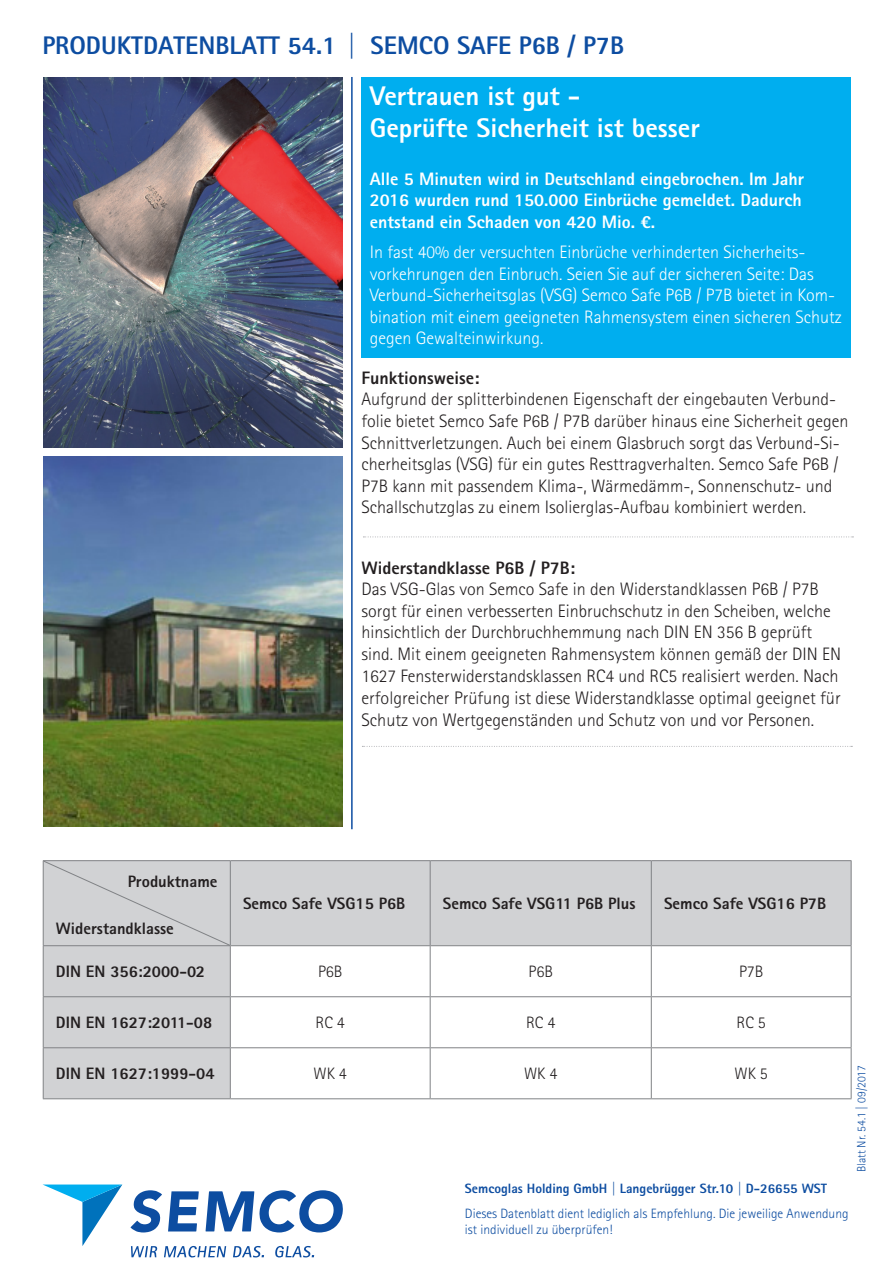
<style>
.page{position:relative;width:893px;height:1263px;background:#fff}
.page>*{position:absolute;margin:0;border:0;box-sizing:border-box;transform-origin:0 0}
.t1{font:800 27px/32.4px "Rotis Sans Serif Std";color:#fff}
.t2{font:800 25.5px "Rotis Sans Serif Std";color:#0d4da1}
.t3{font:300 18.15px/21.8px "Rotis Sans Serif Std";color:#231f20}
.t4{font:300 18px/21.6px "Rotis Sans Serif Std";color:#231f20}
.t5{font:300 18px/21.6px "Rotis Sans Serif Std";color:#fff}
.t6{font:800 18px/21.6px "Rotis Sans Serif Std";color:#fff}
.t7{font:800 18px "Rotis Sans Serif Std";color:#231f20}
.t8{font:800 16.5px "Rotis Sans Serif Std";color:#231f20}
.t9{font:300 16.5px "Rotis Sans Serif Std";color:#231f20}
.t10{font:300 13.5px/16.2px "Rotis Sans Serif Std";color:#0d4da1}
.t11{font:800 13.5px "Rotis Sans Serif Std";color:#0d4da1}
.t12{font:300 12px "Rotis Sans Serif Std";color:#0d4da1}
.s1{font-weight:800}
.s2{font-size:18.15px}
</style>
<div class="page">
<svg style="left:43px;top:1184px;width:79px;height:62px"></svg>
<svg style="left:131px;top:1190px;width:31px;height:42px"></svg>
<svg style="left:168px;top:1191px;width:31px;height:40px"></svg>
<svg style="left:206px;top:1190px;width:137px;height:42px"></svg>
<svg style="left:131px;top:1246px;width:26px;height:11px"></svg>
<svg style="left:164px;top:1246px;width:62px;height:11px"></svg>
<svg style="left:233px;top:1246px;width:31px;height:11px"></svg>
<svg style="left:275px;top:1246px;width:39px;height:11px"></svg>
<div style="left:361px;top:77px;width:489px;height:280px;background:#00aeef"></div>
<hr style="left:351px;top:77px;width:2px;height:752px;background:#0d4da1">
<img style="left:43px;top:78px;width:299px;height:370px">
<img style="left:43px;top:456px;width:299px;height:370px">
<svg style="left:363px;top:536px;width:490px;height:1px"></svg>
<svg style="left:362px;top:746px;width:490px;height:1px"></svg>
<div style="left:44px;top:861px;width:807px;height:237px;background:#d1d2d4"></div>
<svg style="left:231px;top:946px;width:620px;height:152px"></svg>
<hr style="left:43px;top:860px;width:187px;height:1px;background:#808285">
<hr style="left:43px;top:861px;width:1px;height:84px;background:#808285">
<hr style="left:230px;top:860px;width:200px;height:1px;background:#808285">
<hr style="left:230px;top:861px;width:1px;height:84px;background:#808285">
<hr style="left:430px;top:860px;width:221px;height:1px;background:#808285">
<hr style="left:430px;top:861px;width:1px;height:84px;background:#808285">
<hr style="left:651px;top:860px;width:200px;height:1px;background:#808285">
<hr style="left:651px;top:861px;width:1px;height:84px;background:#808285">
<hr style="left:851px;top:861px;width:1px;height:84px;background:#808285">
<hr style="left:43px;top:945px;width:187px;height:1px;background:#808285">
<hr style="left:43px;top:946px;width:1px;height:50px;background:#808285">
<hr style="left:230px;top:945px;width:200px;height:1px;background:#808285">
<hr style="left:230px;top:946px;width:1px;height:50px;background:#808285">
<hr style="left:430px;top:945px;width:221px;height:1px;background:#808285">
<hr style="left:430px;top:946px;width:1px;height:50px;background:#808285">
<hr style="left:651px;top:945px;width:200px;height:1px;background:#808285">
<hr style="left:651px;top:946px;width:1px;height:50px;background:#808285">
<hr style="left:851px;top:946px;width:1px;height:50px;background:#808285">
<hr style="left:43px;top:996px;width:187px;height:1px;background:#808285">
<hr style="left:43px;top:997px;width:1px;height:50px;background:#808285">
<hr style="left:230px;top:996px;width:200px;height:1px;background:#808285">
<hr style="left:230px;top:997px;width:1px;height:50px;background:#808285">
<hr style="left:430px;top:996px;width:221px;height:1px;background:#808285">
<hr style="left:430px;top:997px;width:1px;height:50px;background:#808285">
<hr style="left:651px;top:996px;width:200px;height:1px;background:#808285">
<hr style="left:651px;top:997px;width:1px;height:50px;background:#808285">
<hr style="left:851px;top:997px;width:1px;height:50px;background:#808285">
<hr style="left:43px;top:1047px;width:187px;height:1px;background:#808285">
<hr style="left:43px;top:1048px;width:1px;height:50px;background:#808285">
<hr style="left:230px;top:1047px;width:200px;height:1px;background:#808285">
<hr style="left:230px;top:1048px;width:1px;height:50px;background:#808285">
<hr style="left:430px;top:1047px;width:221px;height:1px;background:#808285">
<hr style="left:430px;top:1048px;width:1px;height:50px;background:#808285">
<hr style="left:651px;top:1047px;width:200px;height:1px;background:#808285">
<hr style="left:651px;top:1048px;width:1px;height:50px;background:#808285">
<hr style="left:851px;top:1048px;width:1px;height:50px;background:#808285">
<hr style="left:43px;top:1098px;width:187px;height:1px;background:#808285">
<hr style="left:230px;top:1098px;width:200px;height:1px;background:#808285">
<hr style="left:430px;top:1098px;width:221px;height:1px;background:#808285">
<hr style="left:651px;top:1098px;width:200px;height:1px;background:#808285">
<div style="left:44px;top:861px;width:186px;height:84px;background:#d1d2d4"></div>
<p class="t2" style="left:43px;top:29px;width:583px">PRODUKTDATENBLATT 54.1 | SEMCO SAFE P6B / P7B</p>
<p class="t1" style="left:370px;top:79px;width:331px">Vertrauen ist gut -<br>Geprüfte Sicherheit ist besser</p>
<p class="t6" style="left:370px;top:168px;width:436px">Alle 5 Minuten wird in Deutschland eingebrochen. Im Jahr<br>2016 wurden rund 150.000 Einbrüche gemeldet. Dadurch entstand ein Schaden von 420 Mio. €.</p>
<p class="t5" style="left:370px;top:241px;width:473px">In fast 40% der versuchten Einbrüche verhinderten Sicherheits&shy;vorkehrungen den Einbruch. Seien Sie auf der sicheren Seite: Das Verbund-Sicherheitsglas (VSG) Semco Safe P6B / P7B bietet in Kom&shy;bination mit einem geeigneten Rahmensystem einen sicheren Schutz gegen Gewalteinwirkung.</p>
<p class="t7" style="left:361px;top:366px;width:119px">Funktionsweise:</p>
<p class="t4" style="left:361px;top:389px;width:488px">Aufgrund der splitterbindenen Eigenschaft der eingebauten Verbund&shy;folie bietet Semco Safe P6B / P7B darüber hinaus eine Sicherheit gegen Schnittverletzungen. Auch bei einem Glasbruch sorgt das Verbund-Si&shy;cherheitsglas (VSG) für ein gutes Resttragverhalten. Semco Safe P6B / P7B kann mit passendem Klima-, Wärmedämm-, Sonnenschutz- und Schallschutzglas zu einem Isolierglas-Aufbau kombiniert werden.</p>
<p class="t4" style="left:361px;top:557px;width:481px"><span class="s1">Widerstandklasse P6B / P7B:<br></span>Das VSG-Glas von Semco Safe in den Widerstandklassen P6B / P7B sorgt für einen verbesserten Einbruchschutz in den Scheiben, welche hinsichtlich der Durchbruchhemmung nach DIN EN 356 B geprüft sind. Mit einem geeigneten Rahmensystem können gemäß der DIN EN 1627 Fensterwiderstandsklassen RC4 und RC5 realisiert werden. <span class="s2">Nach</span></p>
<p class="t3" style="left:361px;top:687px;width:481px">erfolgreicher Prüfung ist diese Widerstandklasse optimal geeignet für<br>Schutz von Wertgegenständen und Schutz von und vor Personen.</p>
<p class="t8" style="left:128px;top:870px;width:91px">Produktname</p>
<p class="t8" style="left:56px;top:918px;width:119px">Widerstandklasse</p>
<p class="t8" style="left:243px;top:893px;width:164px">Semco Safe VSG15 P6B</p>
<p class="t8" style="left:443px;top:893px;width:194px">Semco Safe VSG11 P6B Plus</p>
<p class="t8" style="left:664px;top:893px;width:164px">Semco Safe VSG16 P7B</p>
<p class="t8" style="left:56px;top:961px;width:151px">DIN EN 356:2000-02</p>
<p class="t9" style="left:318px;top:962px;width:26px">P6B</p>
<p class="t9" style="left:528px;top:962px;width:26px">P6B</p>
<p class="t9" style="left:739px;top:962px;width:26px">P7B</p>
<p class="t8" style="left:56px;top:1012px;width:158px">DIN EN 1627:2011-08</p>
<p class="t9" style="left:316px;top:1013px;width:31px">RC 4</p>
<p class="t9" style="left:526px;top:1013px;width:31px">RC 4</p>
<p class="t9" style="left:736px;top:1013px;width:31px">RC 5</p>
<p class="t8" style="left:56px;top:1063px;width:160px">DIN EN 1627:1999-04</p>
<p class="t9" style="left:314px;top:1064px;width:35px">WK 4</p>
<p class="t9" style="left:524px;top:1064px;width:35px">WK 4</p>
<p class="t9" style="left:735px;top:1064px;width:35px">WK 5</p>
<p class="t11" style="left:465px;top:1180px;width:364px">Semcoglas Holding GmbH | Langebrügger Str.10 | D-26655 WST</p>
<p class="t10" style="left:465px;top:1205px;width:385px">Dieses Datenblatt dient lediglich als Empfehlung. Die jeweilige Anwendung ist individuell zu überprüfen!</p>
<p class="t12" style="left:855px;top:1172px;width:109px;rotate:-90deg">Blatt Nr. 54.1 | 09/2017</p>
</div>
